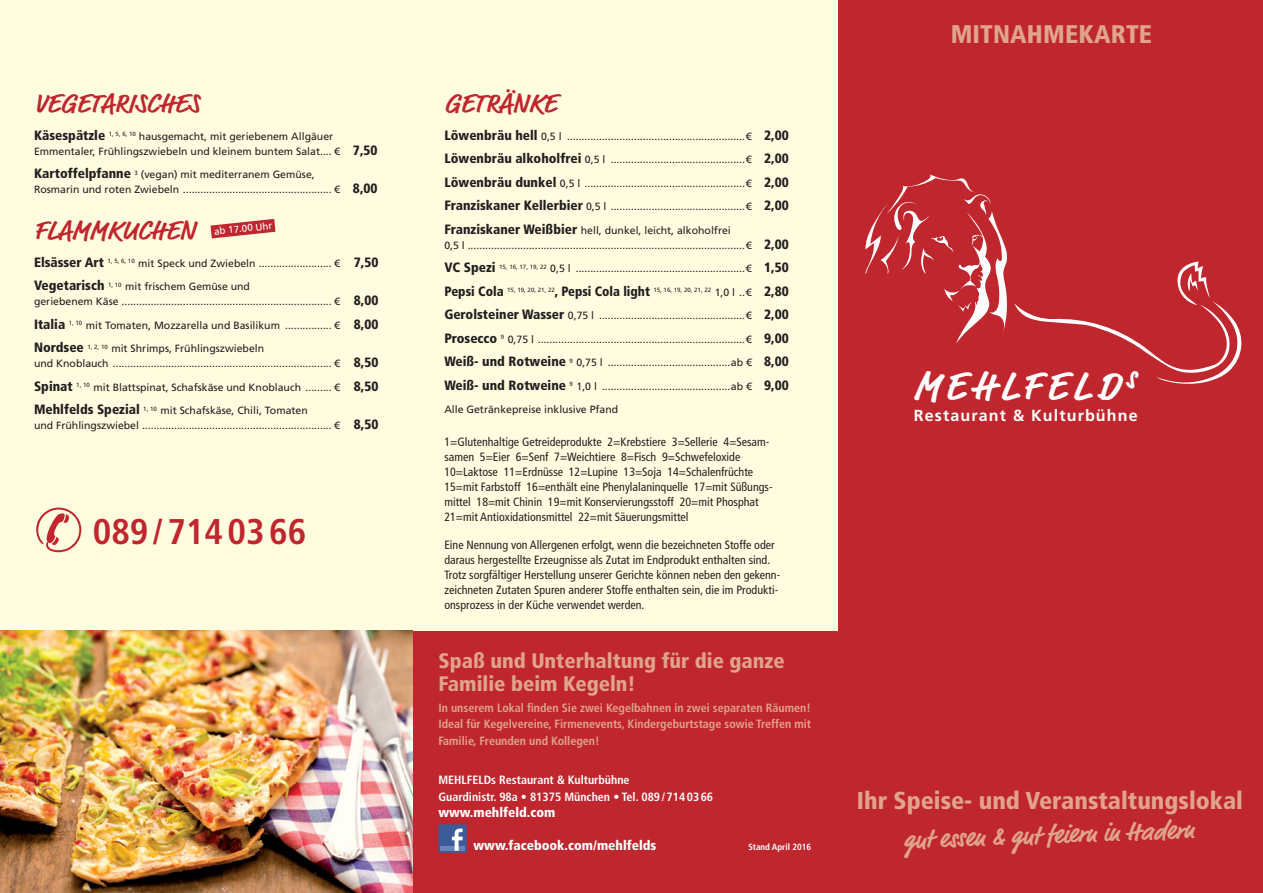
<style>
.page{position:relative;width:1263px;height:893px;background:#fff}
.page>*{position:absolute;margin:0;border:0;box-sizing:border-box;transform-origin:0 0}
.t1{font:700 40.5px "Script One";letter-spacing:.12em;color:#fff}
.t2{font:700 condensed 35.7px "Frutiger LT";color:#c0262d}
.t3{font:700 27px "Market";color:#c0262d}
.t4{font:700 25.95px "Market";color:#e0a38e}
.t5{font:900 condensed 25.5px "Frutiger LT";letter-spacing:.005em;color:#e0a38e}
.t6{font:900 condensed 24.45px "Frutiger LT";color:#e0a38e}
.t7{font:900 condensed 21px/22.4px "Frutiger LT";color:#e0a38e}
.t8{font:700 16.05px "Frutiger LT";letter-spacing:.07em;color:#fff}
.t9{font:900 condensed 13.5px "Frutiger LT";color:#fff}
.t10{font:condensed 12px/15px "Frutiger LT";color:#231f20}
.t11{font:700 condensed 12px/16.5px "Frutiger LT";color:#e0a38e;text-align:justify}
.t12{font:700 condensed 12px/16.5px "Frutiger LT";color:#fff}
.t13{font:10.5px/15px "Frutiger LT";color:#231f20}
.t14{font:9.9px "Frutiger LT";color:#fff}
.t15{font:700 condensed 9px "Frutiger LT";color:#fff}
.t16{font:6.15px "Frutiger LT";color:#231f20}
.s1{font-weight:900;font-stretch:condensed;font-size:13.5px}
.s2{font-size:10.5px}
</style>
<div class="page">
<div style="left:0;top:0;width:412px;height:893px;background:#fffce0"></div>
<div style="left:412px;top:0;width:851px;height:893px;background:#c0262d"></div>
<svg style="left:210px;top:219px;width:65px;height:19px"></svg>
<div style="left:408px;top:0;width:430px;height:631px;background:#fffce0"></div>
<img style="left:0;top:631px;width:412px;height:262px">
<svg style="left:865px;top:174px;width:142px;height:170px"></svg>
<svg style="left:1014px;top:262px;width:228px;height:122px"></svg>
<div style="left:438px;top:824px;width:29px;height:29px;background:#3b5b99;border-radius:2px"></div>
<hr style="left:440px;top:847px;width:25px;height:4px;background:#6d84b3">
<svg style="left:452px;top:828px;width:11px;height:23px"></svg>
<h3 class="t3" style="left:34px;top:87px;width:167px">VEGETARISCHES</h3>
<p class="t13" style="left:34px;top:129px;width:345px"><span class="s1">Käsespätzle</span> <sup>1,</sup> <sup>5,</sup> <sup>6,</sup> <sup>10</sup> hausgemacht, mit geriebenem Allgäuer<br>Emmentaler, Frühlingszwiebeln und kleinem buntem Salat.... € <span class="s1">7,50</span></p>
<p class="t13" style="left:34px;top:167px;width:345px"><span class="s1">Kartoffelpfanne</span> <sup>3</sup> (vegan) mit mediterranem Gemüse,<br>Rosmarin und roten Zwiebeln ................................................... € <span class="s1">8,00</span></p>
<h3 class="t3" style="left:34px;top:214px;width:163px">FLAMMKUCHEN</h3>
<p class="t13" style="left:34px;top:256px;width:346px"><span class="s1">Elsässer Art</span> <sup>1,</sup> <sup>5,</sup> <sup>6,</sup> <sup>10</sup> mit Speck und Zwiebeln ......................... € <span class="s1">7,50</span></p>
<p class="t13" style="left:34px;top:279px;width:346px"><span class="s1">Vegetarisch</span> <sup>1,</sup> <sup>10</sup> mit frischem Gemüse und<br>geriebenem Käse ........................................................................ € <span class="s1">8,00</span></p>
<p class="t13" style="left:34px;top:318px;width:346px"><span class="s1">Italia</span> <sup>1,</sup> <sup>10</sup> mit Tomaten, Mozzarella und Basilikum ................ € <span class="s1">8,00</span></p>
<p class="t13" style="left:34px;top:341px;width:346px"><span class="s1">Nordsee</span> <sup>1,</sup> <sup>2,</sup> <sup>10</sup> mit Shrimps, Frühlingszwiebeln<br>und Knoblauch ........................................................................... € <span class="s1">8,50</span></p>
<p class="t13" style="left:34px;top:380px;width:346px"><span class="s1">Spinat</span> <sup>1,</sup> <sup>10</sup> mit Blattspinat, Schafskäse und Knoblauch ......... € <span class="s1">8,50</span></p>
<p class="t13" style="left:34px;top:403px;width:346px"><span class="s1">Mehlfelds Spezial</span> <sup>1,</sup> <sup>10</sup> mit Schafskäse, Chili, Tomaten<br>und Frühlingszwiebel ................................................................. € <span class="s1">8,50</span></p>
<p class="t14" style="left:213px;top:226px;width:60px;rotate:-6deg">ab 17.00 Uhr</p>
<h2 class="t2" style="left:34px;top:510px;width:274px">✆ 089/7140366</h2>
<h3 class="t3" style="left:444px;top:87px;width:114px">GETRÄNKE</h3>
<p class="t13" style="left:444px;top:129px;width:346px"><span class="s1">Löwenbräu hell</span> 0,5 l .............................................................€ <span class="s1">2,00</span></p>
<p class="t13" style="left:444px;top:152px;width:346px"><span class="s1">Löwenbräu alkoholfrei</span> 0,5 l ..............................................€ <span class="s1">2,00</span></p>
<p class="t13" style="left:444px;top:176px;width:346px"><span class="s1">Löwenbräu dunkel</span> 0,5 l .......................................................€ <span class="s1">2,00</span></p>
<p class="t13" style="left:444px;top:199px;width:346px"><span class="s1">Franziskaner Kellerbier</span> 0,5 l ..............................................€ <span class="s1">2,00</span></p>
<p class="t13" style="left:444px;top:223px;width:346px"><span class="s1">Franziskaner Weißbier</span> hell, dunkel, leicht, alkoholfrei<br>0,5 l ...............................................................................................€ <span class="s1">2,00</span></p>
<p class="t13" style="left:444px;top:261px;width:346px"><span class="s1">VC Spezi</span> <sup>15,</sup> <sup>16,</sup> <sup>17,</sup> <sup>19,</sup> <sup>22</sup> 0,5 l ..........................................................€ <span class="s1">1,50</span></p>
<p class="t16" style="left:444px;top:287px;width:346px"><span class="s1">Pepsi Cola</span> 15, 19, 20, 21, 22<span class="s1">, Pepsi Cola light</span> 15, 16, 19, 20, 21, 22 <span class="s2">1,0 l ..€</span> <span class="s1">2,80</span></p>
<p class="t13" style="left:444px;top:308px;width:346px"><span class="s1">Gerolsteiner Wasser</span> 0,75 l ..................................................€ <span class="s1">2,00</span></p>
<p class="t13" style="left:444px;top:332px;width:346px"><span class="s1">Prosecco</span> <sup>9</sup> 0,75 l .......................................................................€ <span class="s1">9,00</span></p>
<p class="t13" style="left:444px;top:355px;width:346px"><span class="s1">Weiß- und Rotweine</span> <sup>9</sup> 0,75 l ..........................................ab € <span class="s1">8,00</span></p>
<p class="t13" style="left:444px;top:379px;width:346px"><span class="s1">Weiß- und Rotweine</span> <sup>9</sup> 1,0 l ............................................ab € <span class="s1">9,00</span></p>
<p class="t13" style="left:444px;top:402px;width:175px">Alle Getränkepreise inklusive Pfand</p>
<p class="t10" style="left:444px;top:435px;width:330px">1=Glutenhaltige Getreideprodukte 2=Krebstiere 3=Sellerie 4=Sesam&shy;samen 5=Eier 6=Senf 7=Weichtiere 8=Fisch 9=Schwefeloxide 10=Laktose 11=Erdnüsse 12=Lupine 13=Soja 14=Schalenfrüchte 15=mit Farbstoff 16=enthält eine Phenylalaninquelle 17=mit Süßungs&shy;mittel 18=mit Chinin 19=mit Konservierungsstoff 20=mit Phosphat 21=mit Antioxidationsmittel 22=mit Säuerungsmittel</p>
<p class="t10" style="left:444px;top:537px;width:337px">Eine Nennung von Allergenen erfolgt, wenn die bezeichneten Stoffe oder daraus hergestellte Erzeugnisse als Zutat im Endprodukt enthalten sind.<br>Trotz sorgfältiger Herstellung unserer Gerichte können neben den gekenn&shy;zeichneten Zutaten Spuren anderer Stoffe enthalten sein, die im Produkti&shy;onsprozess in der Küche verwendet werden.</p>
<h3 class="t7" style="left:438px;top:650px;width:348px">Spaß und Unterhaltung für die ganze<br>Familie beim Kegeln!</h3>
<p class="t11" style="left:438px;top:699px;width:374px">In unserem Lokal finden Sie zwei Kegelbahnen in zwei separaten Räumen!<br>Ideal für Kegelvereine, Firmenevents, Kindergeburtstage sowie Treffen mit Familie, Freunden und Kollegen!</p>
<p class="t12" style="left:438px;top:772px;width:276px">MEHLFELDs Restaurant &amp; Kulturbühne<br>Guardinistr. 98a • 81375 München • Tel. 089/7140366</p>
<p class="t9" style="left:438px;top:805px;width:119px">www.mehlfeld.com</p>
<p class="t9" style="left:473px;top:838px;width:184px">www.facebook.com/mehlfelds</p>
<p class="t15" style="left:748px;top:842px;width:64px">Stand April 2016</p>
<h3 class="t5" style="left:951px;top:18px;width:203px">MITNAHMEKARTE</h3>
<h1 class="t1" style="left:914px;top:361px;width:228px">MEHLFELD<sup>s</sup></h1>
<h3 class="t8" style="left:914px;top:406px;width:225px">Restaurant &amp; Kulturbühne</h3>
<h3 class="t6" style="left:857px;top:785px;width:388px">Ihr Speise- und Veranstaltungslokal</h3>
<h3 class="t4" style="left:904px;top:824px;width:292px;rotate:-2deg">gut essen &amp; gut feiern in Hadern</h3>
</div>
